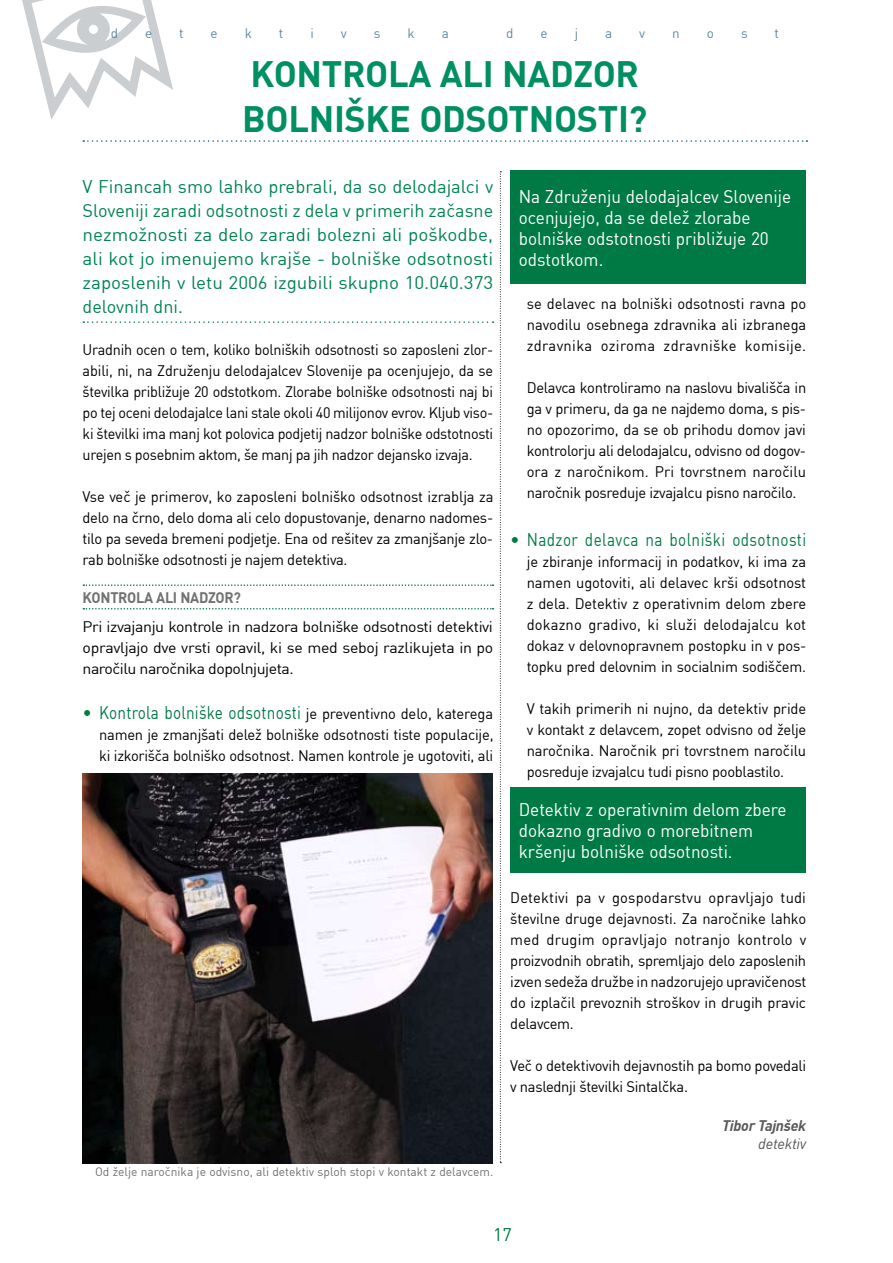
<style>
.page{position:relative;width:893px;height:1263px;background:#fff}
.page>*{position:absolute;margin:0;border:0;box-sizing:border-box;transform-origin:0 0}
.t1{font:700 36px/45px "DINCE";letter-spacing:-.01em;color:#008f61}
.t2{font:18px/24px "DINCE";color:#008452;text-align:justify}
.t3{font:18px/21px "DINCE";color:#fff;scale:.95 1}
.t4{font:18px "DINCE";letter-spacing:.015em;color:#007a45}
.t5{font:15px/21px "DINCE";letter-spacing:-.02em;color:#000;text-align:justify}
.t6{font:15px/21px "DINCE";letter-spacing:-.02em;color:#000;text-align:justify;scale:.96 1}
.t7{font:15px/21px "DINCE";letter-spacing:-.02em;color:#000;text-align:justify;scale:1.06 1}
.t8{font:700 15px "DINCE";color:#707173;scale:.95 1}
.t9{font:italic 700 15px "DINCE";letter-spacing:-.02em;color:#58585a}
.t10{font:italic 15px "DINCE";letter-spacing:-.02em;color:#58585a}
.t11{font:13.5px "DINCE";color:#5d89a3}
.t12{font:12px "DINCE";color:#707173}
.s1{font-size:15px;color:#000}
</style>
<div class="page">
<svg style="left:500px;top:171px;width:1px;height:992px"></svg>
<svg style="left:22px;top:0;width:151px;height:120px"></svg>
<svg style="left:83px;top:321px;width:410px;height:2px"></svg>
<svg style="left:83px;top:584px;width:410px;height:2px"></svg>
<svg style="left:83px;top:608px;width:410px;height:1px"></svg>
<svg style="left:83px;top:140px;width:724px;height:2px"></svg>
<div style="left:510px;top:787px;width:296px;height:86px;background:#007a45"></div>
<div style="left:510px;top:170px;width:296px;height:114px;background:#007a45"></div>
<img style="left:83px;top:774px;width:410px;height:389px">
<p class="t11" style="left:111px;top:25px;width:9px">d</p>
<p class="t11" style="left:145px;top:25px;width:9px">e</p>
<p class="t11" style="left:179px;top:25px;width:6px">t</p>
<p class="t11" style="left:211px;top:25px;width:9px">e</p>
<p class="t11" style="left:245px;top:25px;width:9px">k</p>
<p class="t11" style="left:279px;top:25px;width:6px">t</p>
<p class="t11" style="left:310px;top:25px;width:5px">i</p>
<p class="t11" style="left:341px;top:25px;width:8px">v</p>
<p class="t11" style="left:374px;top:25px;width:8px">s</p>
<p class="t11" style="left:407px;top:25px;width:9px">k</p>
<p class="t11" style="left:442px;top:25px;width:9px">a</p>
<p class="t11" style="left:506px;top:25px;width:9px">d</p>
<p class="t11" style="left:541px;top:25px;width:9px">e</p>
<p class="t11" style="left:575px;top:25px;width:5px">j</p>
<p class="t11" style="left:605px;top:25px;width:9px">a</p>
<p class="t11" style="left:639px;top:25px;width:8px">v</p>
<p class="t11" style="left:672px;top:25px;width:9px">n</p>
<p class="t11" style="left:707px;top:25px;width:9px">o</p>
<p class="t11" style="left:741px;top:25px;width:8px">s</p>
<p class="t11" style="left:775px;top:25px;width:6px">t</p>
<h1 class="t1" style="left:242px;top:50px;width:407px">KONTROLA ALI NADZOR<br>BOLNIŠKE ODSOTNOSTI?</h1>
<p class="t2" style="left:83px;top:174px;width:412px">V Financah smo lahko prebrali, da so delodajalci v Sloveniji zaradi odsotnosti z dela v primerih začasne nezmožnosti za delo zaradi bolezni ali poškodbe, ali kot jo imenujemo krajše - bolniške odsotnosti zaposlenih v letu 2006 izgubili skupno 10.040.373 delovnih dni.</p>
<p class="t6" style="left:83px;top:339px;width:429px">Uradnih ocen o tem, koliko bolniških odsotnosti so zaposleni zlor&shy;abili, ni, na Združenju delodajalcev Slovenije pa ocenjujejo, da se številka približuje 20 odstotkom. Zlorabe bolniške odsotnosti naj bi po tej oceni delodajalce lani stale okoli 40 milijonov evrov. Kljub viso&shy;ki številki ima manj kot polovica podjetij nadzor bolniške odstotnosti urejen s posebnim aktom, še manj pa jih nadzor dejansko izvaja.</p>
<p class="t5" style="left:83px;top:486px;width:412px">Vse več je primerov, ko zaposleni bolniško odsotnost izrablja za delo na črno, delo doma ali celo dopustovanje, denarno nadomes&shy;tilo pa seveda bremeni podjetje. Ena od rešitev za zmanjšanje zlo&shy;rab bolniške odsotnosti je najem detektiva.</p>
<p class="t8" style="left:83px;top:588px;width:20px">KONTROLA</p>
<p class="t8" style="left:156px;top:588px;width:36px">ALI NADZOR</p>
<p class="t8" style="left:234px;top:588px;width:9px">?</p>
<p class="t7" style="left:83px;top:616px;width:389px">Pri izvajanju kontrole in nadzora bolniške odsotnosti detektivi opravljajo dve vrsti opravil, ki se med seboj razlikujeta in po naročilu naročnika dopolnjujeta.</p>
<p class="t4" style="left:83px;top:702px;width:412px">• Kontrola bolniške odsotnosti <span class="s1">je preventivno delo, katerega</span></p>
<p class="t5" style="left:99px;top:724px;width:396px">namen je zmanjšati delež bolniške odsotnosti tiste populacije, ki izkorišča bolniško odsotnost. Namen kontrole je ugotoviti, ali</p>
<p class="t12" style="left:95px;top:1164px;width:400px">Od želje naročnika je odvisno, ali detektiv sploh stopi v kontakt z delavcem.</p>
<p class="t3" style="left:519px;top:185px;width:288px">Na Združenju delodajalcev Slovenije ocenjujejo, da se delež zlorabe bolniške odstotnosti približuje 20 odstotkom.</p>
<p class="t5" style="left:527px;top:292px;width:281px">se delavec na bolniški odsotnosti ravna po navodilu osebnega zdravnika ali izbranega zdravnika oziroma zdravniške komisije.</p>
<p class="t5" style="left:527px;top:376px;width:281px">Delavca kontroliramo na naslovu bivališča in ga v primeru, da ga ne najdemo doma, s pis&shy;no opozorimo, da se ob prihodu domov javi kontrolorju ali delodajalcu, odvisno od dogov&shy;ora z naročnikom. Pri tovrstnem naročilu naročnik posreduje izvajalcu pisno naročilo.</p>
<p class="t4" style="left:510px;top:528px;width:298px">• Nadzor delavca na bolniški odsotnosti</p>
<p class="t5" style="left:527px;top:551px;width:281px">je zbiranje informacij in podatkov, ki ima za namen ugotoviti, ali delavec krši odsotnost z dela. Detektiv z operativnim delom zbere dokazno gradivo, ki služi delodajalcu kot dokaz v delovnopravnem postopku in v pos&shy;topku pred delovnim in socialnim sodiščem.</p>
<p class="t5" style="left:527px;top:698px;width:281px">V takih primerih ni nujno, da detektiv pride v kontakt z delavcem, zopet odvisno od želje naročnika. Naročnik pri tovrstnem naročilu posreduje izvajalcu tudi pisno pooblastilo.</p>
<p class="t3" style="left:519px;top:799px;width:283px">Detektiv z operativnim delom zbere dokazno gradivo o morebitnem kršenju bolniške odsotnosti.</p>
<p class="t5" style="left:510px;top:887px;width:298px">Detektivi pa v gospodarstvu opravljajo tudi številne druge dejavnosti. Za naročnike lahko med drugim opravljajo notranjo kontrolo v proizvodnih obratih, spremljajo delo zaposlenih izven sedeža družbe in nadzorujejo upravičenost do izplačil prevoznih stroškov in drugih pravic delavcem.</p>
<p class="t5" style="left:510px;top:1055px;width:297px">Več o detektivovih dejavnostih pa bomo povedali v naslednji številki Sintalčka.</p>
<p class="t9" style="left:722px;top:1116px;width:86px">Tibor Tajnšek</p>
<p class="t10" style="left:758px;top:1134px;width:49px">detektiv</p>
<p class="t4" style="left:493px;top:1223px;width:20px">17</p>
</div>
